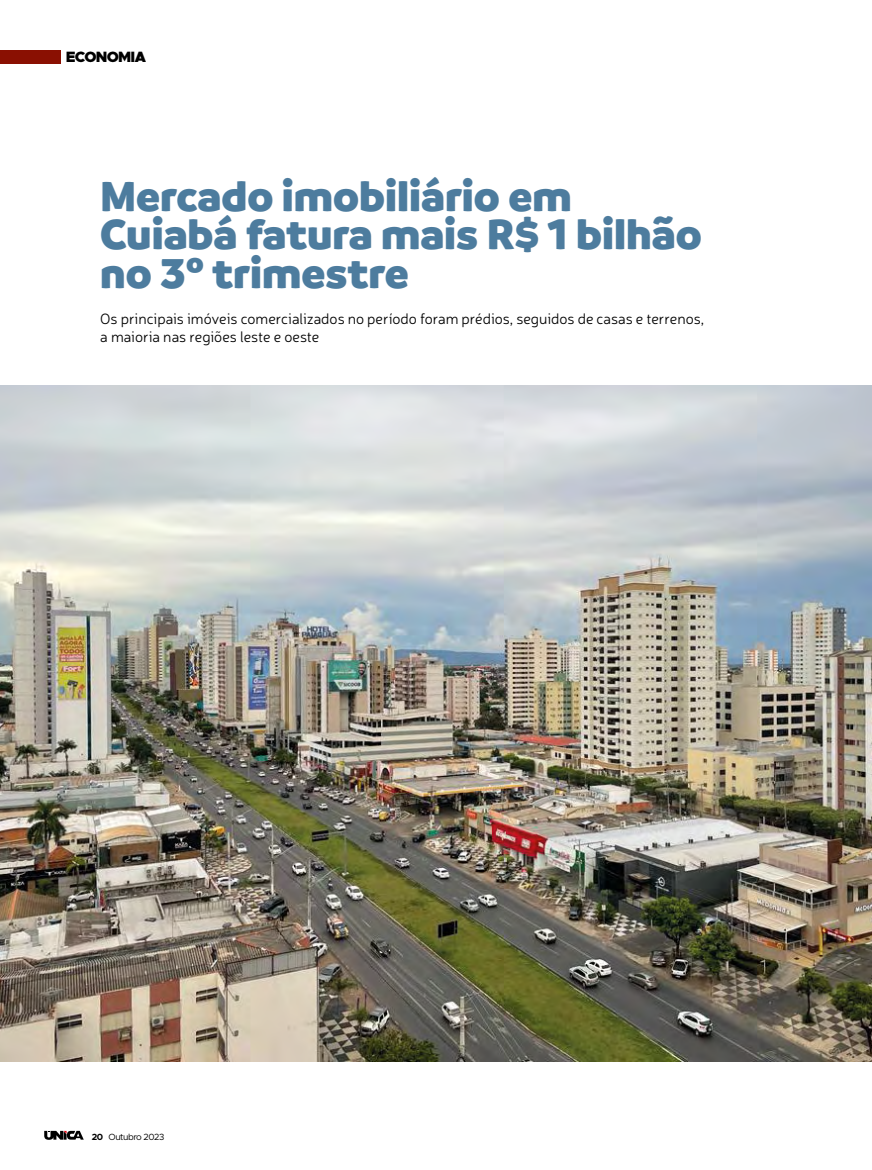
<style>
.page{position:relative;width:872px;height:1170px;background:#fff}
.page>*{position:absolute;margin:0;border:0;box-sizing:border-box;transform-origin:0 0}
.t1{font:900 45px/38.4px "Branding SF";color:#4d7c9e}
.t2{font:300 15px/18px "Neris";color:#000}
.t3{font:900 15px "Metropolis";letter-spacing:-.05em;color:#000}
.t4{font:9px "Metropolis";letter-spacing:-.05em;color:#000}
.s1{font-weight:700}
</style>
<div class="page">
<svg style="left:44px;top:1130px;width:40px;height:9px"></svg>
<div style="left:0;top:50px;width:60px;height:14px;background:#8a1002"></div>
<img style="left:0;top:385px;width:872px;height:676px">
<p class="t3" style="left:66px;top:47px;width:82px">ECONOMIA</p>
<h1 class="t1" style="left:100px;top:177px;width:603px">Mercado imobiliário em<br>Cuiabá fatura mais R$ 1 bilhão no 3º trimestre</h1>
<p class="t2" style="left:100px;top:309px;width:605px">Os principais imóveis comercializados no período foram prédios, seguidos de casas e terrenos, a maioria nas regiões leste e oeste</p>
<p class="t4" style="left:92px;top:1130px;width:74px"><span class="s1">20</span> Outubro 2023</p>
</div>
